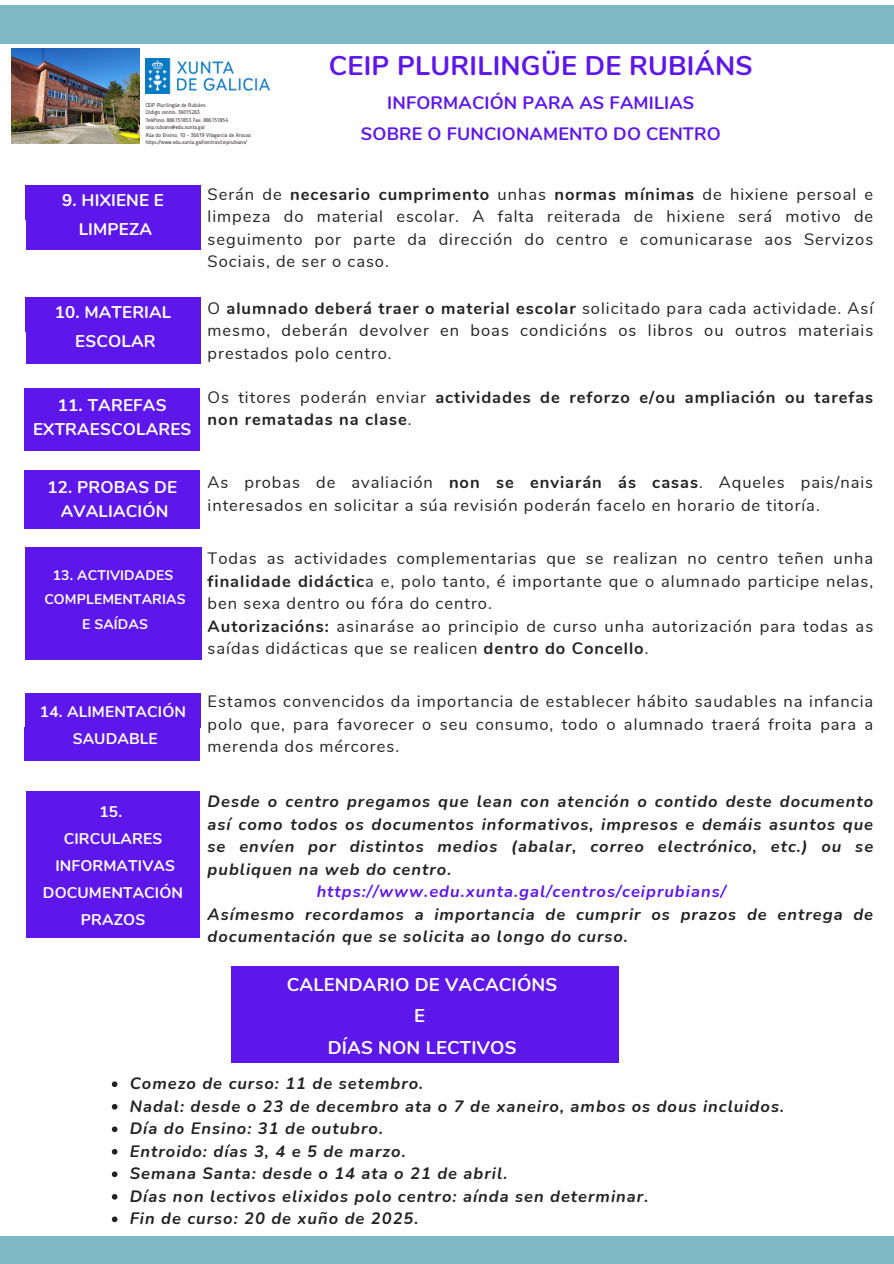
<style>
.page{position:relative;width:894px;height:1264px;background:#fff}
.page>*{position:absolute;margin:0;border:0;box-sizing:border-box;transform-origin:0 0}
.t1{font:700 27px "Nunito";letter-spacing:.01em;color:#5e17eb}
.t2{font:700 18.45px "Nunito";letter-spacing:.01em;color:#fff}
.t3{font:700 18px "Nunito";letter-spacing:.01em;color:#5e17eb}
.t4{font:700 16.95px "Nunito";letter-spacing:.01em;color:#fff}
.t5{font:16.5px/22.5px "Nunito";letter-spacing:.06em;color:#222;text-align:justify}
.t6{font:italic 700 16.5px "Nunito";letter-spacing:.06em;color:#222}
.t7{font:700 16.5px/22.5px "Nunito";letter-spacing:.06em;color:#222}
.t8{font:italic 700 16.5px "Nunito";letter-spacing:.06em;color:#5e17eb}
.t9{font:700 15.45px "Nunito";letter-spacing:.01em;color:#fff}
.t10{font:700 13.95px "Nunito";letter-spacing:.01em;color:#fff}
.t11{font:5.4px "Blogger Sans";color:#2f2325}
.s1{font-weight:700}
.s2{font-weight:400}
</style>
<div class="page">
<div style="left:0;top:1235px;width:893px;height:28px;background:#7eb9c3"></div>
<div style="left:0;top:5px;width:893px;height:39px;background:#7eb9c3"></div>
<div style="left:26px;top:216px;width:175px;height:34px;background:#5e17eb"></div>
<div style="left:26px;top:185px;width:174px;height:34px;background:#5e17eb"></div>
<div style="left:26px;top:298px;width:174px;height:34px;background:#5e17eb"></div>
<div style="left:25px;top:388px;width:174px;height:34px;background:#5e17eb"></div>
<div style="left:25px;top:417px;width:174px;height:33px;background:#5e17eb"></div>
<div style="left:25px;top:470px;width:174px;height:34px;background:#5e17eb"></div>
<div style="left:25px;top:495px;width:174px;height:34px;background:#5e17eb"></div>
<div style="left:26px;top:693px;width:174px;height:34px;background:#5e17eb"></div>
<div style="left:26px;top:547px;width:175px;height:112px;background:#5e17eb"></div>
<div style="left:25px;top:727px;width:174px;height:34px;background:#5e17eb"></div>
<div style="left:231px;top:966px;width:387px;height:96px;background:#5e17eb"></div>
<svg style="left:112px;top:1081px;width:5px;height:6px"></svg>
<svg style="left:112px;top:1104px;width:5px;height:5px"></svg>
<svg style="left:112px;top:1126px;width:5px;height:6px"></svg>
<svg style="left:112px;top:1149px;width:5px;height:5px"></svg>
<svg style="left:112px;top:1171px;width:5px;height:6px"></svg>
<svg style="left:112px;top:1194px;width:5px;height:5px"></svg>
<svg style="left:112px;top:1216px;width:5px;height:6px"></svg>
<div style="left:26px;top:330px;width:175px;height:34px;background:#5e17eb"></div>
<div style="left:26px;top:791px;width:174px;height:146px;background:#5e17eb"></div>
<img style="left:146px;top:58px;width:123px;height:35px">
<img style="left:12px;top:49px;width:127px;height:94px">
<p class="t11" style="left:146px;top:103px;width:62px">CEIP Plurilingüe de Rubiáns</p>
<h3 class="t11" style="left:146px;top:110px;width:56px">Código centro: 36015263</h3>
<h3 class="t11" style="left:146px;top:117px;width:84px">Teléfono: 886151853 Fax: 886151854</h3>
<p class="t11" style="left:146px;top:125px;width:61px">ceip.rubians@edu.xunta.gal</p>
<h5 class="t11" style="left:146px;top:132px;width:107px">Rúa do Ensino, 10 – 36619 Vilagarcía de Arousa</h5>
<p class="t11" style="left:146px;top:140px;width:103px">https://www.edu.xunta.gal/centros/ceiprubians/</p>
<p class="t1" style="left:329px;top:48px;width:425px">CEIP PLURILINGÜE DE RUBIÁNS</p>
<h3 class="t3" style="left:387px;top:90px;width:308px">INFORMACIÓN PARA AS FAMILIAS</h3>
<h3 class="t3" style="left:361px;top:122px;width:361px">SOBRE O FUNCIONAMENTO DO CENTRO</h3>
<p class="t4" style="left:62px;top:188px;width:103px">9. HIXIENE E</p>
<h1 class="t4" style="left:79px;top:218px;width:75px">LIMPEZA</h1>
<p class="t4" style="left:55px;top:301px;width:118px">10. MATERIAL</p>
<h5 class="t4" style="left:75px;top:330px;width:82px">ESCOLAR</h5>
<p class="t4" style="left:58px;top:394px;width:110px">11. TAREFAS</p>
<p class="t4" style="left:33px;top:418px;width:160px">EXTRAESCOLARES</p>
<p class="t4" style="left:47px;top:475px;width:131px">12. PROBAS DE</p>
<p class="t4" style="left:61px;top:499px;width:109px">AVALIACIÓN</p>
<p class="t10" style="left:53px;top:565px;width:122px">13. ACTIVIDADES</p>
<p class="t10" style="left:44px;top:590px;width:143px">COMPLEMENTARIAS</p>
<h2 class="t10" style="left:82px;top:615px;width:67px">E SAÍDAS</h2>
<p class="t9" style="left:40px;top:701px;width:148px">14. ALIMENTACIÓN</p>
<h5 class="t9" style="left:73px;top:728px;width:86px">SAUDABLE</h5>
<p class="t5" style="left:207px;top:183px;width:667px">Serán de <span class="s1">necesario cumprimento</span> unhas <span class="s1">normas mínimas</span> de hixiene persoal e limpeza do material escolar. A falta reiterada de hixiene será motivo de seguimento por parte da dirección do centro e comunicarase aos Servizos Sociais, de ser o caso.</p>
<h2 class="t5" style="left:207px;top:297px;width:667px">O <span class="s1">alumnado deberá traer o material escolar</span> solicitado para cada actividade. Así mesmo, deberán devolver en boas condicións os libros ou outros materiais prestados polo centro.</h2>
<h2 class="t7" style="left:207px;top:386px;width:667px"><span class="s2">Os titores poderán enviar</span> actividades de reforzo e/ou ampliación ou tarefas non rematadas na clase<span class="s2">.</span></h2>
<p class="t5" style="left:207px;top:472px;width:667px">As probas de avaliación <span class="s1">non se enviarán ás casas</span>. Aqueles pais/nais interesados en solicitar a súa revisión poderán facelo en horario de titoría.</p>
<h2 class="t5" style="left:207px;top:547px;width:667px;text-align:left">Todas as actividades complementarias que se realizan no centro teñen unha <span class="s1">finalidade didáctic</span>a e, polo tanto, é importante que o alumnado participe nelas, ben sexa dentro ou fóra do centro.<br><span class="s1">Autorizacións:</span> asinaráse ao principio de curso unha autorización para todas as saídas didácticas que se realicen <span class="s1">dentro do Concello</span>.</h2>
<p class="t5" style="left:207px;top:690px;width:667px">Estamos convencidos da importancia de establecer hábito saudables na infancia polo que, para favorecer o seu consumo, todo o alumnado traerá froita para a merenda dos mércores.</p>
<p class="t9" style="left:99px;top:801px;width:24px">15.</p>
<h5 class="t9" style="left:64px;top:828px;width:100px">CIRCULARES</h5>
<p class="t9" style="left:55px;top:855px;width:121px">INFORMATIVAS</p>
<h6 class="t9" style="left:43px;top:882px;width:142px">DOCUMENTACIÓN</h6>
<h6 class="t9" style="left:81px;top:909px;width:66px">PRAZOS</h6>
<h6 class="t6" style="left:207px;top:790px;width:667px">Desde o centro pregamos que lean con atención o contido deste documento</h6>
<h6 class="t6" style="left:207px;top:813px;width:667px">así como todos os documentos informativos, impresos e demáis asuntos que</h6>
<h6 class="t6" style="left:207px;top:835px;width:667px">se envíen por distintos medios (abalar, correo electrónico, etc.) ou se</h6>
<h6 class="t6" style="left:207px;top:858px;width:245px">publiquen na web do centro.</h6>
<h6 class="t8" style="left:316px;top:880px;width:410px">https://www.edu.xunta.gal/centros/ceiprubians/</h6>
<h6 class="t6" style="left:207px;top:903px;width:667px">Asímesmo recordamos a importancia de cumprir os prazos de entrega de</h6>
<h6 class="t6" style="left:207px;top:925px;width:422px">documentación que se solicita ao longo do curso.</h6>
<p class="t2" style="left:287px;top:972px;width:272px">CALENDARIO DE VACACIÓNS</p>
<h2 class="t2" style="left:414px;top:1003px;width:12px">E</h2>
<h2 class="t2" style="left:327px;top:1035px;width:190px">DÍAS NON LECTIVOS</h2>
<h2 class="t6" style="left:130px;top:1072px;width:295px">Comezo de curso: 11 de setembro.</h2>
<h2 class="t6" style="left:130px;top:1095px;width:655px">Nadal: desde o 23 de decembro ata o 7 de xaneiro, ambos os dous incluidos.</h2>
<p class="t6" style="left:130px;top:1117px;width:255px">Día do Ensino: 31 de outubro.</p>
<h5 class="t6" style="left:130px;top:1140px;width:277px">Entroido: días 3, 4 e 5 de marzo.</h5>
<p class="t6" style="left:130px;top:1162px;width:379px">Semana Santa: desde o 14 ata o 21 de abril.</p>
<h2 class="t6" style="left:130px;top:1185px;width:520px">Días non lectivos elixidos polo centro: aínda sen determinar.</h2>
<h2 class="t6" style="left:130px;top:1207px;width:290px">Fin de curso: 20 de xuño de 2025.</h2>
</div>
